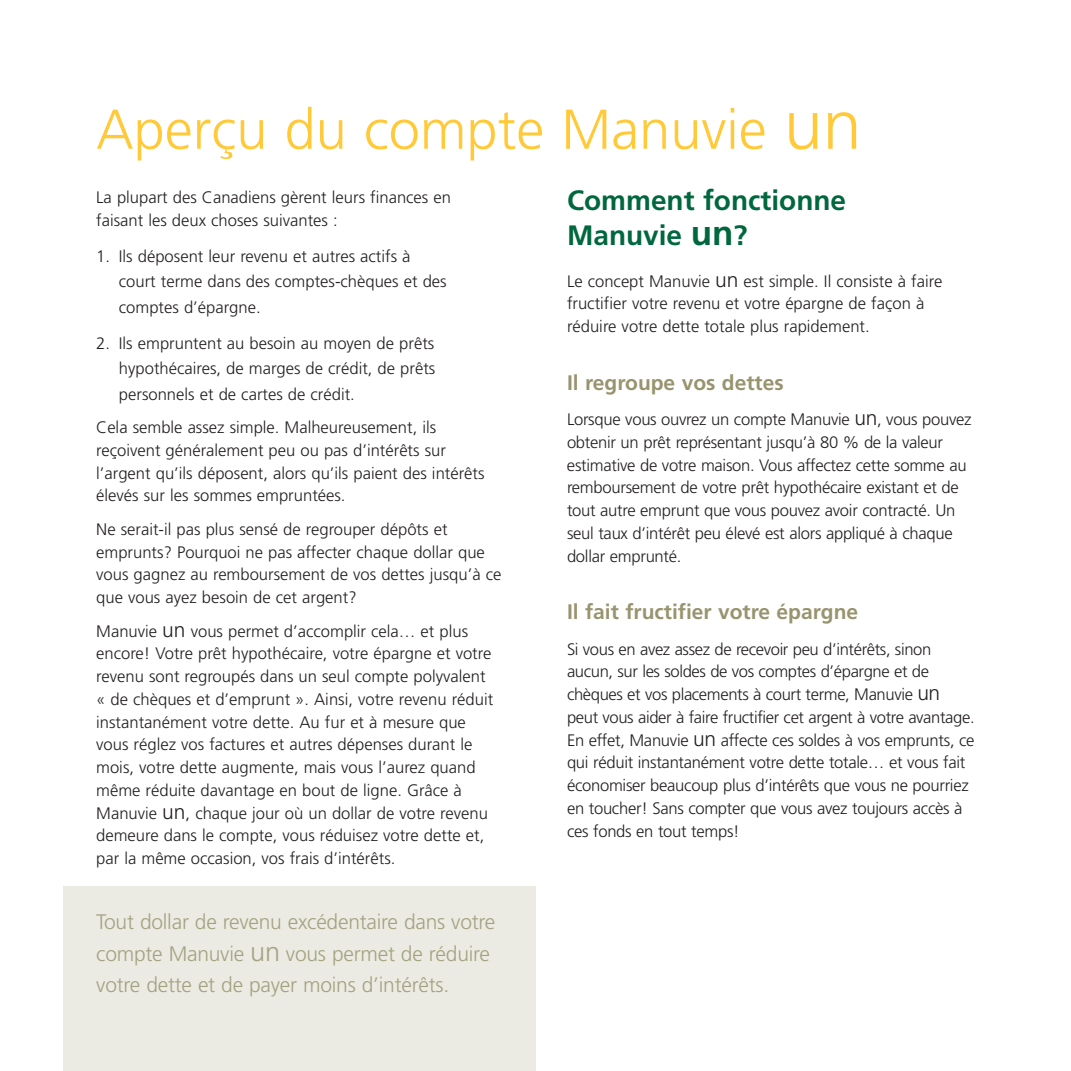
<style>
.page{position:relative;width:1071px;height:1071px;background:#fff}
.page>*{position:absolute;margin:0;border:0;box-sizing:border-box;transform-origin:0 0}
.t1{font:300 56px "Frutiger";color:#ffc938}
.t2{font:700 28px/35px "Frutiger";color:#00673e}
.t3{font:300 21px/31.5px "Frutiger";letter-spacing:-.01em;color:#a4a281}
.t4{font:700 21px "Frutiger";color:#98946f}
.t5{font:300 16.62px/22.8px "Frutiger";color:#231f20}
.s1{font-size:70px}
.s2{font-size:21px}
.s3{font-size:35px}
.s4{font-size:27.12px}
</style>
<div class="page">
<div style="left:63px;top:887px;width:473px;height:184px;background:#ecebe3"></div>
<h1 class="t1" style="left:96px;top:107px;width:767px">Aperçu du compte Manuvie <span class="s1">un</span></h1>
<p class="t5" style="left:96px;top:187px;width:356px">La plupart des Canadiens gèrent leurs finances en faisant les deux choses suivantes :</p>
<p class="t5" style="left:119px;top:245px;width:329px;line-height:25.4px;text-indent:-23px">1. Ils déposent leur revenu et autres actifs à court terme dans des comptes-chèques et des comptes d’épargne.</p>
<p class="t5" style="left:119px;top:332px;width:318px;line-height:25.4px;text-align:justify;text-indent:-23px">2. Ils empruntent au besoin au moyen de prêts hypothécaires, de marges de crédit, de prêts personnels et de cartes de crédit.</p>
<p class="t5" style="left:96px;top:417px;width:390px">Cela semble assez simple. Malheureusement, ils reçoivent généralement peu ou pas d’intérêts sur l’argent qu’ils déposent, alors qu’ils paient des intérêts élevés sur les sommes empruntées.</p>
<p class="t5" style="left:96px;top:519px;width:407px">Ne serait-il pas plus sensé de regrouper dépôts et emprunts? Pourquoi ne pas affecter chaque dollar que vous gagnez au remboursement de vos dettes jusqu’à ce que vous ayez besoin de cet argent?</p>
<p class="t5" style="left:96px;top:621px;width:399px">Manuvie <span class="s2">un</span> vous permet d’accomplir cela… et plus encore! Votre prêt hypothécaire, votre épargne et votre revenu sont regroupés dans un seul compte polyvalent « de chèques et d’emprunt ». Ainsi, votre revenu réduit instantanément votre dette. Au fur et à mesure que vous réglez vos factures et autres dépenses durant le mois, votre dette augmente, mais vous l’aurez quand même réduite davantage en bout de ligne. Grâce à Manuvie <span class="s2">un</span>, chaque jour où un dollar de votre revenu demeure dans le compte, vous réduisez votre dette et, par la même occasion, vos frais d’intérêts.</p>
<h2 class="t2" style="left:567px;top:185px;width:281px">Comment fonctionne<br>Manuvie <span class="s3">un</span>?</h2>
<p class="t5" style="left:567px;top:271px;width:377px">Le concept Manuvie <span class="s2">un</span> est simple. Il consiste à faire fructifier votre revenu et votre épargne de façon à réduire votre dette totale plus rapidement.</p>
<p class="t4" style="left:567px;top:374px;width:218px">Il regroupe vos dettes</p>
<p class="t5" style="left:567px;top:409px;width:406px">Lorsque vous ouvrez un compte Manuvie <span class="s2">un</span>, vous pouvez obtenir un prêt représentant jusqu’à 80 % de la valeur estimative de votre maison. Vous affectez cette somme au remboursement de votre prêt hypothécaire existant et de tout autre emprunt que vous pouvez avoir contracté. Un seul taux d’intérêt peu élevé est alors appliqué à chaque dollar emprunté.</p>
<p class="t4" style="left:567px;top:603px;width:293px">Il fait fructifier votre épargne</p>
<p class="t5" style="left:567px;top:639px;width:409px">Si vous en avez assez de recevoir peu d’intérêts, sinon aucun, sur les soldes de vos comptes d’épargne et de chèques et vos placements à court terme, Manuvie <span class="s2">un </span>peut vous aider à faire fructifier cet argent à votre avantage.<br>En effet, Manuvie <span class="s2">un</span> affecte ces soldes à vos emprunts, ce qui réduit instantanément votre dette totale… et vous fait économiser beaucoup plus d’intérêts que vous ne pourriez en toucher! Sans compter que vous avez toujours accès à ces fonds en tout temps!</p>
<p class="t3" style="left:96px;top:908px;width:401px">Tout dollar de revenu excédentaire dans votre compte Manuvie <span class="s4">un</span> vous permet de réduire votre dette et de payer moins d’intérêts.</p>
</div>
